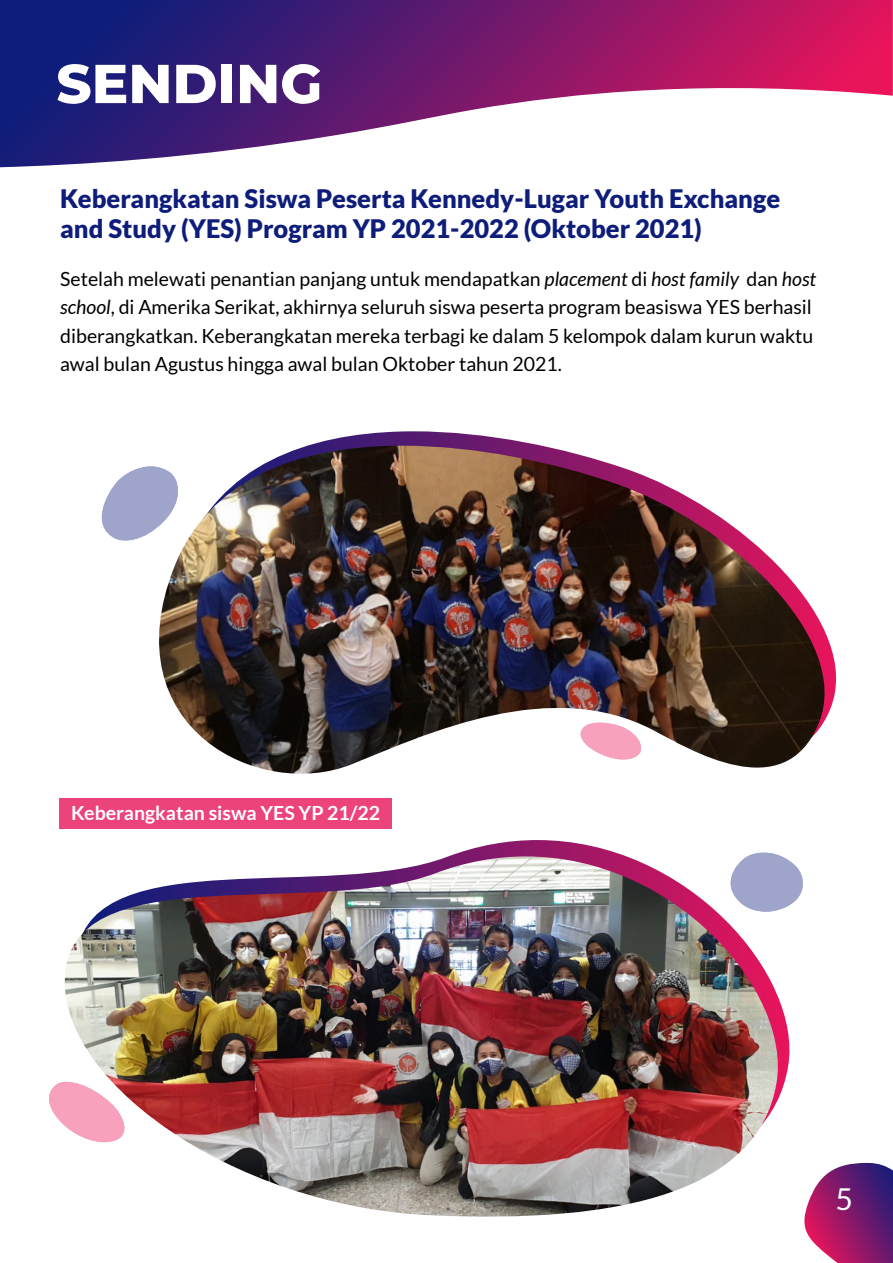
<style>
.page{position:relative;width:893px;height:1263px;background:#fff}
.page>*{position:absolute;margin:0;border:0;box-sizing:border-box;transform-origin:0 0}
.t1{font:800 54.6px "Montserrat";color:#fff}
.t2{font:30.15px "Lato";color:#fff}
.t3{font:900 25.5px/30.6px "Lato";color:#0e1d7a}
.t4{font:19.5px/28.5px "Lato";color:#000}
.t5{font:700 19.5px "Lato";color:#fff}
.s1{font-style:italic}
</style>
<div class="page">
<svg style="left:307px;top:431px;width:236px;height:15px"></svg>
<svg style="left:449px;top:840px;width:176px;height:16px"></svg>
<svg style="left:0;top:0;width:893px;height:167px"></svg>
<svg style="left:804px;top:1163px;width:89px;height:100px;background:#913a80"></svg>
<img style="left:64px;top:856px;width:726px;height:361px">
<img style="left:159px;top:446px;width:678px;height:328px">
<svg style="left:720px;top:852px;width:83px;height:64px"></svg>
<svg style="left:49px;top:1079px;width:83px;height:67px"></svg>
<svg style="left:101px;top:459px;width:83px;height:84px"></svg>
<svg style="left:580px;top:719px;width:64px;height:44px"></svg>
<div style="left:59px;top:798px;width:333px;height:30px;background:#ec437b"></div>
<h1 class="t1" style="left:56px;top:44px;width:268px">SENDING</h1>
<h3 class="t3" style="left:60px;top:183px;width:721px">Keberangkatan Siswa Peserta Kennedy-Lugar Youth Exchange and Study (YES) Program YP 2021-2022 (Oktober 2021)</h3>
<p class="t4" style="left:60px;top:264px;width:757px">Setelah melewati penantian panjang untuk mendapatkan <span class="s1">placement</span> di <span class="s1">host family</span> dan <span class="s1">host school</span>, di Amerika Serikat, akhirnya seluruh siswa peserta program beasiswa YES berhasil diberangkatkan. Keberangkatan mereka terbagi ke dalam 5 kelompok dalam kurun waktu awal bulan Agustus hingga awal bulan Oktober tahun 2021.</p>
<p class="t5" style="left:71px;top:802px;width:311px">Keberangkatan siswa YES YP 21/22</p>
<h2 class="t2" style="left:835px;top:1182px;width:19px">5</h2>
</div>
